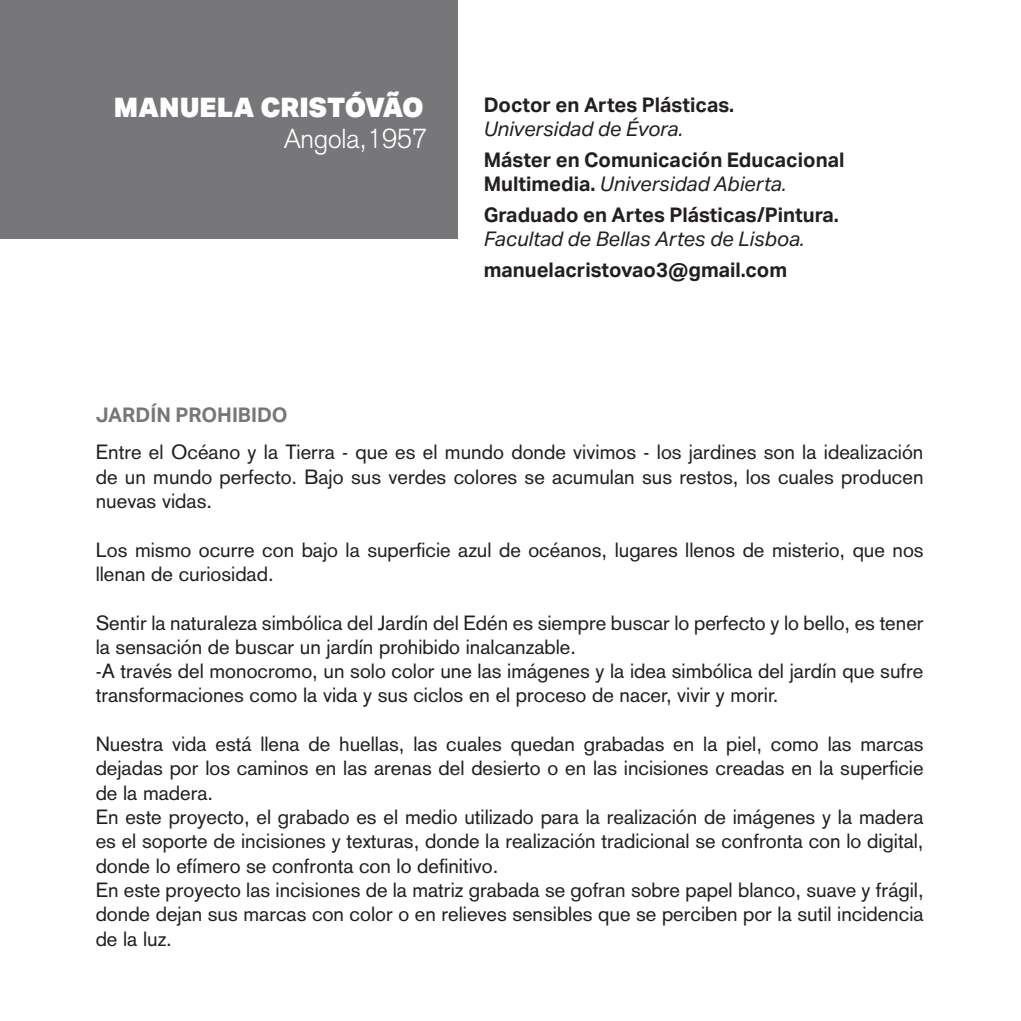
<style>
.page{position:relative;width:1021px;height:1021px;background:#fff}
.page>*{position:absolute;margin:0;border:0;box-sizing:border-box;transform-origin:0 0}
.t1{font:900 27px "Aktiv Grotesk";color:#fff}
.t2{font:300 27px "Akzidenz Grotesk";color:#fff}
.t3{font:20.25px/24.3px "Akzidenz Grotesk";color:#231f20}
.t4{font:700 20.25px/24.3px "Aktiv Grotesk";color:#231f20}
.t5{font:italic 20.25px "Aktiv Grotesk";color:#231f20}
.t6{font:700 20.25px "Aktiv Grotesk";color:#77777a}
.s1{font-weight:400;font-style:italic}
</style>
<div class="page">
<div style="left:0;top:0;width:458px;height:239px;background:#77777a"></div>
<h1 class="t1" style="left:114px;top:89px;width:311px">MANUELA CRISTÓVÃO</h1>
<h1 class="t2" style="left:284px;top:123px;width:145px">Angola,1957</h1>
<p class="t4" style="left:483px;top:92px;width:252px">Doctor en Artes Plásticas.</p>
<p class="t5" style="left:483px;top:117px;width:201px">Universidad de Évora.</p>
<p class="t4" style="left:483px;top:147px;width:362px">Máster en Comunicación Educacional<br>Multimedia. <span class="s1">Universidad Abierta.</span></p>
<p class="t4" style="left:483px;top:202px;width:357px">Graduado en Artes Plásticas/Pintura.</p>
<p class="t5" style="left:483px;top:227px;width:322px">Facultad de Bellas Artes de Lisboa.</p>
<p class="t4" style="left:483px;top:257px;width:305px">manuelacristovao3@gmail.com</p>
<p class="t6" style="left:96px;top:402px;width:193px">JARDÍN PROHIBIDO</p>
<p class="t3" style="left:96px;top:440px;width:829px;text-align:justify">Entre el Océano y la Tierra - que es el mundo donde vivimos - los jardines son la idealización de un mundo perfecto. Bajo sus verdes colores se acumulan sus restos, los cuales producen nuevas vidas.</p>
<p class="t3" style="left:96px;top:537px;width:829px">Los mismo ocurre con bajo la superficie azul de océanos, lugares llenos de misterio, que nos llenan de curiosidad.</p>
<p class="t3" style="left:96px;top:610px;width:829px">Sentir la naturaleza simbólica del Jardín del Edén es siempre buscar lo perfecto y lo bello, es tener la sensación de buscar un jardín prohibido inalcanzable.<br>-A través del monocromo, un solo color une las imágenes y la idea simbólica del jardín que sufre transformaciones como la vida y sus ciclos en el proceso de nacer, vivir y morir.</p>
<p class="t3" style="left:96px;top:731px;width:829px">Nuestra vida está llena de huellas, las cuales quedan grabadas en la piel, como las marcas dejadas por los caminos en las arenas del desierto o en las incisiones creadas en la superficie de la madera.<br>En este proyecto, el grabado es el medio utilizado para la realización de imágenes y la madera es el soporte de incisiones y texturas, donde la realización tradicional se confronta con lo digital, donde lo efímero se confronta con lo definitivo.<br>En este proyecto las incisiones de la matriz grabada se gofran sobre papel blanco, suave y frágil, donde dejan sus marcas con color o en relieves sensibles que se perciben por la sutil incidencia de la luz.</p>
</div>
